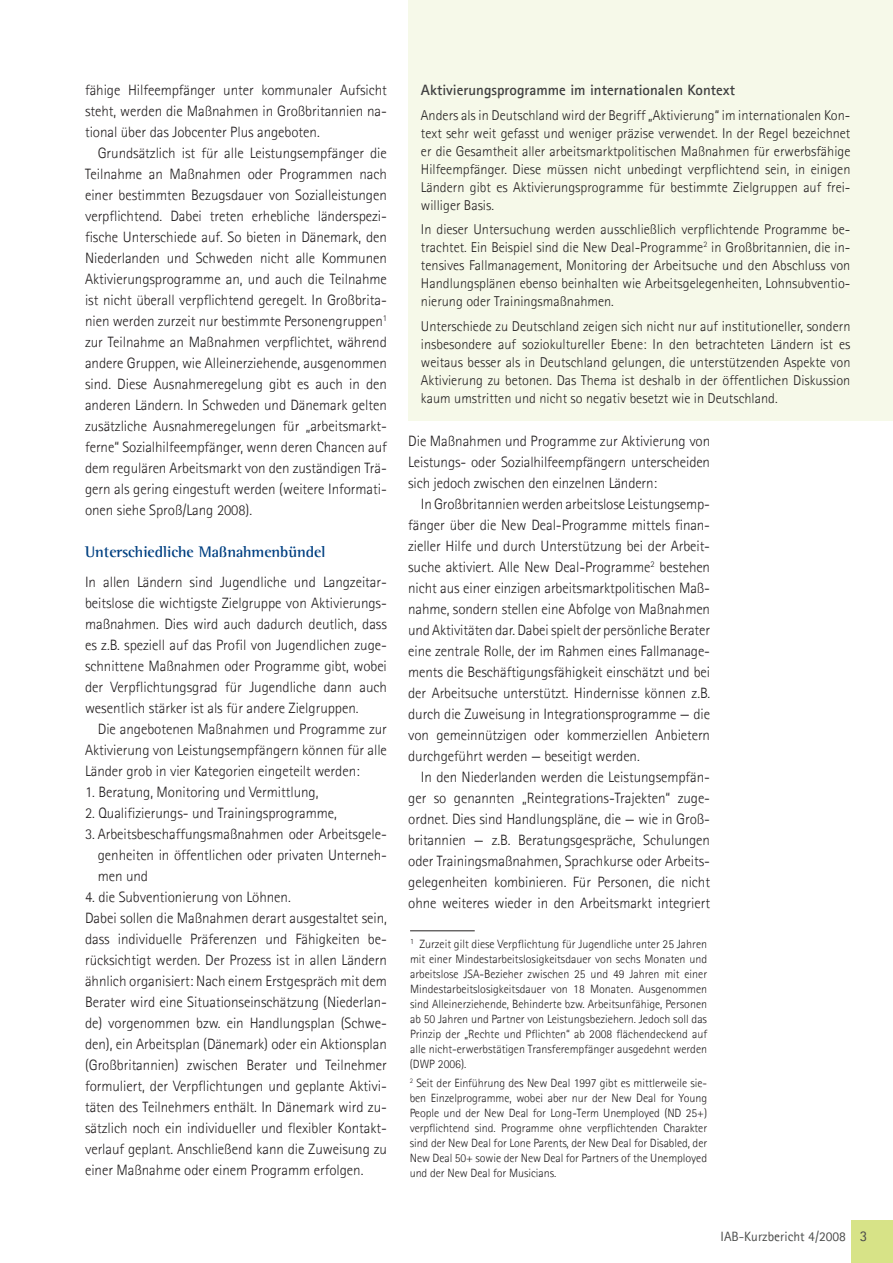
<style>
.page{position:relative;width:893px;height:1263px;background:#fff}
.page>*{position:absolute;margin:0;border:0;box-sizing:border-box;transform-origin:0 0}
.t1{font:700 15.75px "Agfa Rotis Semi Serif";letter-spacing:-.005em;color:#014081}
.t2{font:300 15px/21px "Agfa Rotis Sans Serif";letter-spacing:-.005em;color:#231f20;text-align:justify}
.t3{font:700 15px "Agfa Rotis Sans Serif";color:#3e3e3f}
.t4{font:300 14.25px/18px "Agfa Rotis Sans Serif";color:#231f20;text-align:justify}
.t5{font:13.5px "Agfa Rotis Sans Serif";color:#4b4c4b}
.t6{font:300 12px/15px "Agfa Rotis Sans Serif";letter-spacing:-.005em;color:#231f20;text-align:justify}
</style>
<div class="page">
<div style="left:851px;top:1220px;width:42px;height:43px;background:#d7e387"></div>
<hr style="left:410px;top:930px;width:65px;height:1px;background:#231f20">
<div style="left:408px;top:0;width:485px;height:421px;background:#f6f9e9"></div>
<p class="t2" style="left:85px;top:80px;width:303px">fähige Hilfeempfänger unter kommunaler Aufsicht steht, werden die Maßnahmen in Großbritannien na&shy;tional über das Jobcenter Plus angeboten.</p>
<p class="t2" style="left:85px;top:143px;width:303px;text-indent:13px">Grundsätzlich ist für alle Leistungsempfänger die Teilnahme an Maßnahmen oder Programmen nach einer bestimmten Bezugsdauer von Sozialleistungen verpflichtend. Dabei treten erhebliche länderspezi&shy;fische Unterschiede auf. So bieten in Dänemark, den Niederlanden und Schweden nicht alle Kommunen Aktivierungsprogramme an, und auch die Teilnahme ist nicht überall verpflichtend geregelt. In Großbrita&shy;nien werden zurzeit nur bestimmte Personengruppen<sup>1 </sup>zur Teilnahme an Maßnahmen verpflichtet, während andere Gruppen, wie Alleinerziehende, ausgenommen sind. Diese Ausnahmeregelung gibt es auch in den anderen Ländern. In Schweden und Dänemark gelten zusätzliche Ausnahmeregelungen für „arbeitsmarkt&shy;ferne“ Sozialhilfeempfänger, wenn deren Chancen auf dem regulären Arbeitsmarkt von den zuständigen Trä&shy;gern als gering eingestuft werden (weitere Informati&shy;onen siehe Sproß/Lang 2008).</p>
<p class="t1" style="left:85px;top:543px;width:242px">Unterschiedliche Maßnahmenbündel</p>
<p class="t2" style="left:85px;top:571px;width:303px">In allen Ländern sind Jugendliche und Langzeitar&shy;beitslose die wichtigste Zielgruppe von Aktivierungs&shy;maßnahmen. Dies wird auch dadurch deutlich, dass es z.B. speziell auf das Profil von Jugendlichen zuge&shy;schnittene Maßnahmen oder Programme gibt, wobei der Verpflichtungsgrad für Jugendliche dann auch wesentlich stärker ist als für andere Zielgruppen.</p>
<p class="t2" style="left:85px;top:718px;width:303px;text-indent:13px">Die angebotenen Maßnahmen und Programme zur Aktivierung von Leistungsempfängern können für alle Länder grob in vier Kategorien eingeteilt werden:</p>
<p class="t2" style="left:85px;top:781px;width:235px">1. Beratung, Monitoring und Vermittlung,</p>
<p class="t2" style="left:85px;top:802px;width:253px">2. Qualifizierungs- und Trainingsprogramme,</p>
<p class="t2" style="left:98px;top:823px;width:291px;text-indent:-13px">3. Arbeitsbeschaffungsmaßnahmen oder Arbeitsgele&shy;genheiten in öffentlichen oder privaten Unterneh&shy;men und</p>
<p class="t2" style="left:85px;top:886px;width:303px;text-align:left">4. die Subventionierung von Löhnen.<br>Dabei sollen die Maßnahmen derart ausgestaltet sein, dass individuelle Präferenzen und Fähigkeiten be&shy;rücksichtigt werden. Der Prozess ist in allen Ländern ähnlich organisiert: Nach einem Erstgespräch mit dem Berater wird eine Situationseinschätzung (Niederlan&shy;de) vorgenommen bzw. ein Handlungsplan (Schwe&shy;den), ein Arbeitsplan (Dänemark) oder ein Aktionsplan (Großbritannien) zwischen Berater und Teilnehmer formuliert, der Verpflichtungen und geplante Aktivi&shy;täten des Teilnehmers enthält. In Dänemark wird zu&shy;sätzlich noch ein individueller und flexibler Kontakt&shy;verlauf geplant. Anschließend kann die Zuweisung zu einer Maßnahme oder einem Programm erfolgen.</p>
<p class="t3" style="left:421px;top:81px;width:316px">Aktivierungsprogramme im internationalen Kontext</p>
<p class="t4" style="left:421px;top:106px;width:431px">Anders als in Deutschland wird der Begriff „Aktivierung“ im internationalen Kon&shy;text sehr weit gefasst und weniger präzise verwendet. In der Regel bezeichnet er die Gesamtheit aller arbeitsmarktpolitischen Maßnahmen für erwerbsfähige Hilfeempfänger. Diese müssen nicht unbedingt verpflichtend sein, in einigen Ländern gibt es Aktivierungsprogramme für bestimmte Zielgruppen auf frei&shy;williger Basis.</p>
<p class="t4" style="left:421px;top:220px;width:431px">In dieser Untersuchung werden ausschließlich verpflichtende Programme be&shy;trachtet. Ein Beispiel sind die New Deal-Programme<sup>2</sup> in Großbritannien, die in&shy;tensives Fallmanagement, Monitoring der Arbeitsuche und den Abschluss von Handlungsplänen ebenso beinhalten wie Arbeitsgelegenheiten, Lohnsubventio&shy;nierung oder Trainingsmaßnahmen.</p>
<p class="t4" style="left:421px;top:317px;width:431px">Unterschiede zu Deutschland zeigen sich nicht nur auf institutioneller, sondern insbesondere auf soziokultureller Ebene: In den betrachteten Ländern ist es weitaus besser als in Deutschland gelungen, die unterstützenden Aspekte von Aktivierung zu betonen. Das Thema ist deshalb in der öffentlichen Diskussion kaum umstritten und nicht so negativ besetzt wie in Deutschland.</p>
<p class="t2" style="left:408px;top:431px;width:303px">Die Maßnahmen und Programme zur Aktivierung von Leistungs- oder Sozialhilfeempfängern unterschei-den sich jedoch zwischen den einzelnen Ländern:</p>
<p class="t2" style="left:408px;top:494px;width:303px;text-indent:13px">In Großbritannien werden arbeitslose Leistungsemp&shy;fänger über die New Deal-Programme mittels finan&shy;zieller Hilfe und durch Unterstützung bei der Arbeit&shy;suche aktiviert. Alle New Deal-Programme<sup>2</sup> bestehen nicht aus einer einzigen arbeitsmarktpolitischen Maß&shy;nahme, sondern stellen eine Abfolge von Maßnahmen und Aktivitäten dar. Dabei spielt der persönliche Berater eine zentrale Rolle, der im Rahmen eines Fallmanage&shy;ments die Beschäftigungsfähigkeit einschätzt und bei der Arbeitsuche unterstützt. Hindernisse können z.B. durch die Zuweisung in Integra-tionsprogramme — die von gemeinnützigen oder kommerziellen Anbietern durchgeführt werden — beseitigt werden.</p>
<p class="t2" style="left:408px;top:767px;width:303px;text-indent:13px">In den Niederlanden werden die Leistungsempfän&shy;ger so genannten „Reintegrations-Trajekten“ zuge&shy;ordnet. Dies sind Handlungspläne, die — wie in Groß&shy;britannien — z.B. Beratungsgespräche, Schulungen oder Trainingsmaßnahmen, Sprachkurse oder Arbeits&shy;gelegenheiten kombinieren. Für Personen, die nicht ohne weiteres wieder in den Arbeitsmarkt integriert</p>
<p class="t6" style="left:410px;top:936px;width:299px"><sup>1</sup> Zurzeit gilt diese Verpflichtung für Jugendliche unter 25 Jahren mit einer Mindestarbeitslosigkeitsdauer von sechs Monaten und arbeitslose JSA-Bezieher zwischen 25 und 49 Jahren mit einer Mindestarbeitslosigkeitsdauer von 18 Monaten. Ausgenommen sind Alleinerziehende, Behinderte bzw. Arbeitsunfähige, Personen ab 50 Jahren und Partner von Leistungsbeziehern. Jedoch soll das Prinzip der „Rechte und Pflichten“ ab 2008 flächendeckend auf alle nicht-erwerbstätigen Transferempfänger ausgedehnt werden (DWP 2006).</p>
<p class="t6" style="left:410px;top:1076px;width:299px"><sup>2</sup> Seit der Einführung des New Deal 1997 gibt es mittlerweile sie&shy;ben Einzelprogramme, wobei aber nur der New Deal for Young People und der New Deal for Long-Term Unemployed (ND 25+) verpflichtend sind. Programme ohne verpflichtenden Charakter sind der New Deal for Lone Parents, der New Deal for Disabled, der New Deal 50+ sowie der New Deal for Partners of the Unemployed und der New Deal for Musicians.</p>
<p class="t5" style="left:720px;top:1228px;width:127px">IAB-Kurzbericht 4/2008</p>
</div>
